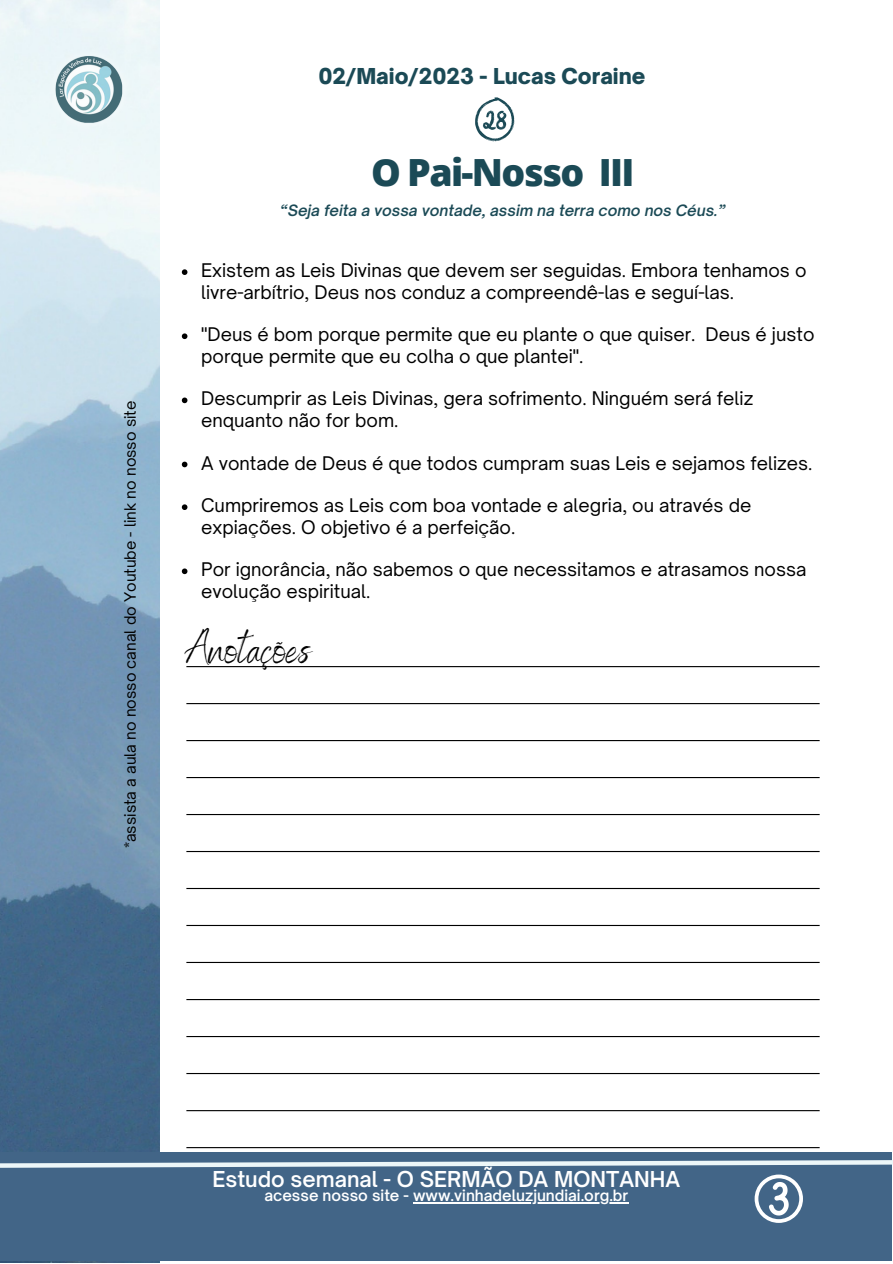
<style>
.page{position:relative;width:893px;height:1264px;background:#fff}
.page>*{position:absolute;margin:0;border:0;box-sizing:border-box;transform-origin:0 0}
.t1{font:44.1px "Benedict";color:#000}
.t2{font:800 37.5px "Open Sans";letter-spacing:-.045em;color:#1b4a56}
.t3{font:600 21px "Open Sauce One";color:#fff}
.t4{font:900 21px "Open Sauce One";color:#1b4a56}
.t5{font:18px/21.3px "Open Sauce One";color:#000}
.t6{font:15px "Open Sauce One";color:#000}
.t7{font:italic 600 15px "Open Sauce One";color:#1b4a56}
.t8{font:600 15px "Open Sauce One";color:#fff}
</style>
<div class="page">
<img style="left:0;top:0;width:160px;height:1262px">
<div style="left:0;top:1151px;width:891px;height:109px;background:#426587"></div>
<img style="left:45px;top:43px;width:88px;height:92px">
<svg style="left:0;top:1157px;width:892px;height:65px"></svg>
<svg style="left:182px;top:269px;width:5px;height:6px"></svg>
<svg style="left:182px;top:333px;width:5px;height:6px"></svg>
<svg style="left:182px;top:397px;width:5px;height:6px"></svg>
<svg style="left:182px;top:461px;width:5px;height:6px"></svg>
<svg style="left:182px;top:504px;width:5px;height:6px"></svg>
<svg style="left:182px;top:568px;width:5px;height:6px"></svg>
<hr style="left:186px;top:666px;width:633px;height:1px;background:#000">
<hr style="left:186px;top:703px;width:633px;height:1px;background:#000">
<hr style="left:186px;top:740px;width:633px;height:1px;background:#000">
<hr style="left:186px;top:777px;width:633px;height:1px;background:#000">
<hr style="left:186px;top:814px;width:633px;height:1px;background:#000">
<hr style="left:186px;top:851px;width:633px;height:1px;background:#000">
<hr style="left:186px;top:888px;width:633px;height:1px;background:#000">
<hr style="left:186px;top:924px;width:633px;height:2px;background:#000">
<hr style="left:186px;top:961px;width:633px;height:2px;background:#000">
<svg style="left:475px;top:97px;width:40px;height:45px"></svg>
<hr style="left:413px;top:1202px;width:215px;height:1px;background:#fff">
<hr style="left:186px;top:999px;width:633px;height:1px;background:#000">
<hr style="left:186px;top:1035px;width:633px;height:2px;background:#000">
<hr style="left:186px;top:1072px;width:633px;height:2px;background:#000">
<hr style="left:186px;top:1110px;width:633px;height:1px;background:#000">
<hr style="left:186px;top:1147px;width:633px;height:1px;background:#000">
<p class="t6" style="left:121px;top:848px;width:449px;rotate:-90deg">*assista a aula no nosso canal do Youtube - link no nosso site</p>
<p class="t4" style="left:318px;top:63px;width:328px">02/Maio/2023 - Lucas Coraine</p>
<h2 class="t2" style="left:371px;top:146px;width:265px">O Pai-Nosso III</h2>
<p class="t7" style="left:280px;top:201px;width:447px">“Seja feita a vossa vontade, assim na terra como nos Céus.”</p>
<p class="t5" style="left:201px;top:260px;width:606px">Existem as Leis Divinas que devem ser seguidas. Embora tenhamos o livre-arbítrio, Deus nos conduz a compreendê-las e seguí-las.</p>
<p class="t5" style="left:201px;top:324px;width:614px">"Deus é bom porque permite que eu plante o que quiser. Deus é justo porque permite que eu colha o que plantei".</p>
<p class="t5" style="left:201px;top:388px;width:553px">Descumprir as Leis Divinas, gera sofrimento. Ninguém será feliz enquanto não for bom.</p>
<p class="t5" style="left:201px;top:452px;width:612px">A vontade de Deus é que todos cumpram suas Leis e sejamos felizes.</p>
<p class="t5" style="left:201px;top:494px;width:551px">Cumpriremos as Leis com boa vontade e alegria, ou através de expiações. O objetivo é a perfeição.</p>
<p class="t5" style="left:201px;top:559px;width:606px">Por ignorância, não sabemos o que necessitamos e atrasamos nossa evolução espiritual.</p>
<h1 class="t1" style="left:186px;top:620px;width:125px">Anotações</h1>
<p class="t3" style="left:212px;top:1165px;width:469px">Estudo semanal - O SERMÃO DA MONTANHA</p>
<p class="t8" style="left:264px;top:1186px;width:365px">acesse nosso site - www.vinhadeluzjundiai.org.br</p>
</div>
